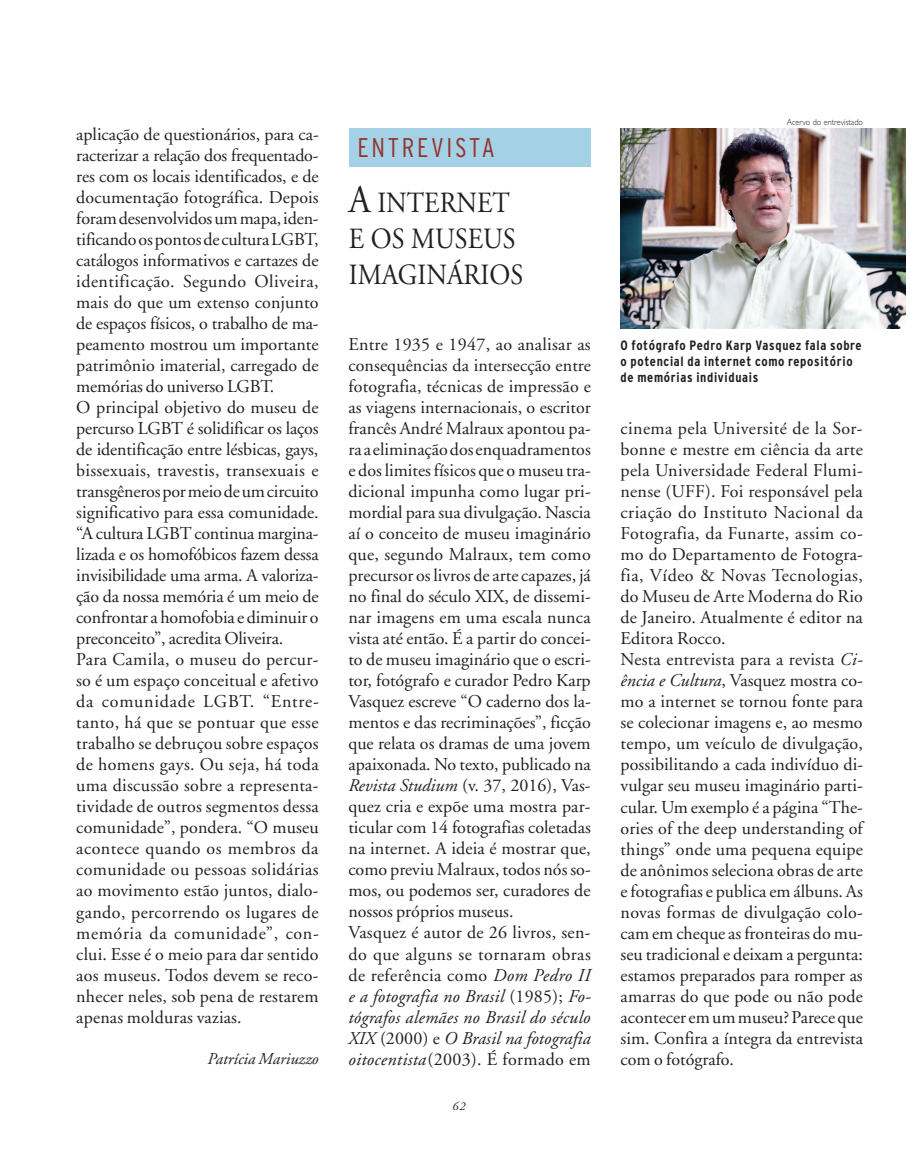
<style>
.page{position:relative;width:918px;height:1174px;background:#fff}
.page>*{position:absolute;margin:0;border:0;box-sizing:border-box;transform-origin:0 0}
.t1{font:29.25px/36px "Adobe Garamond";color:#231f20;scale:.9 1}
.t2{font:300 condensed 27px "Interstate";letter-spacing:.1em;color:#92342e}
.t3{font:18px/21px "Adobe Garamond";letter-spacing:.005em;color:#231f20}
.t4{font:italic 16.5px "Adobe Garamond";color:#231f20}
.t5{font:700 condensed 13.5px/16.2px "Interstate";letter-spacing:.05em;color:#231f20}
.t6{font:italic 12px "Adobe Garamond";color:#231f20}
.t7{font:300 9px "Gill Sans";color:#231f20;scale:.9 1}
.s1{font-size:39px}
.s2{font-style:italic}
</style>
<div class="page">
<img style="left:621px;top:128px;width:284px;height:201px">
<div style="left:349px;top:128px;width:242px;height:39px;background:#a5d1e6"></div>
<p class="t3" style="left:76px;top:124px;width:244px">aplicação de questionários, para ca&shy;racterizar a relação dos frequentado&shy;res com os locais identificados, e de documentação fotográfica. Depois foram desenvolvidos um mapa, iden&shy;tificando os pontos de cultura LGBT, catálogos informativos e cartazes de identificação. Segundo Oliveira, mais do que um extenso conjunto de espaços físicos, o trabalho de ma&shy;peamento mostrou um importante patrimônio imaterial, carregado de memórias do universo LGBT.<br>O principal objetivo do museu de percurso LGBT é solidificar os laços de identificação entre lésbicas, gays, bissexuais, travestis, transexuais e transgêneros por meio de um circuito significativo para essa comunidade. “A cultura LGBT continua margina&shy;lizada e os homofóbicos fazem dessa invisibilidade uma arma. A valoriza&shy;ção da nossa memória é um meio de confrontar a homofobia e diminuir o preconceito”, acredita Oliveira.<br>Para Camila, o museu do percur&shy;so é um espaço conceitual e afetivo da comunidade LGBT. “Entre&shy;tanto, há que se pontuar que esse trabalho se debruçou sobre espaços de homens gays. Ou seja, há toda uma discussão sobre a representa&shy;tividade de outros segmentos dessa comunidade”, pondera. “O museu acontece quando os membros da comunidade ou pessoas solidárias ao movimento estão juntos, dialo&shy;gando, percorrendo os lugares de memória da comunidade”, con&shy;clui. Esse é o meio para dar sentido aos museus. Todos devem se reco&shy;nhecer neles, sob pena de restarem apenas molduras vazias.</p>
<p class="t4" style="left:208px;top:1050px;width:113px">Patrícia Mariuzzo</p>
<h2 class="t2" style="left:357px;top:132px;width:139px">ENTREVISTA</h2>
<h1 class="t1" style="left:349px;top:186px;width:195px"><span class="s1">A</span> INTERNET<br>E OS MUSEUS<br>IMAGINÁRIOS</h1>
<p class="t3" style="left:348px;top:334px;width:244px">Entre 1935 e 1947, ao analisar as consequências da intersecção entre fotografia, técnicas de impressão e as viagens internacionais, o escritor francês André Malraux apontou pa&shy;ra a eliminação dos enquadramentos e dos limites físicos que o museu tra&shy;dicional impunha como lugar pri&shy;mordial para sua divulgação. Nascia aí o conceito de museu imaginário que, segundo Malraux, tem como precursor os livros de arte capazes, já no final do século XIX, de dissemi&shy;nar imagens em uma escala nunca vista até então. É a partir do concei&shy;to de museu imaginário que o escri&shy;tor, fotógrafo e curador Pedro Karp Vasquez escreve “O caderno dos la&shy;mentos e das recriminações”, ficção que relata os dramas de uma jovem apaixonada. No texto, publicado na <span class="s2">Revista Studium</span> (v. 37, 2016), Vas&shy;quez cria e expõe uma mostra par&shy;ticular com 14 fotografias coletadas na internet. A ideia é mostrar que, como previu Malraux, todos nós so&shy;mos, ou podemos ser, curadores de nossos próprios museus.<br>Vasquez é autor de 26 livros, sen&shy;do que alguns se tornaram obras de referência como <span class="s2">Dom Pedro II e a fotografia no Brasil</span> (1985); <span class="s2">Fo&shy;tógrafos alemães no Brasil do século XIX</span> (2000) e <span class="s2">O Brasil na fotografia oitocentista</span>(2003). É formado em</p>
<p class="t6" style="left:452px;top:1099px;width:15px">62</p>
<p class="t7" style="left:787px;top:117px;width:86px">Acervo do entrevistado</p>
<p class="t5" style="left:621px;top:337px;width:243px">O fotógrafo Pedro Karp Vasquez fala sobre o potencial da internet como repositório de memórias individuais</p>
<p class="t3" style="left:621px;top:418px;width:244px">cinema pela Université de la Sor&shy;bonne e mestre em ciência da arte pela Universidade Federal Flumi&shy;nense (UFF). Foi responsável pela criação do Instituto Nacional da<br>Fotografia, da Funarte, assim co&shy;mo do Departamento de Fotogra&shy;fia, Vídeo &amp; Novas Tecnologias, do Museu de Arte Moderna do Rio de Janeiro. Atualmente é editor na<br>Editora Rocco.<br>Nesta entrevista para a revista <span class="s2">Ci&shy;ência e Cultura</span>, Vasquez mostra co&shy;mo a internet se tornou fonte para se colecionar imagens e, ao mesmo tempo, um veículo de divulgação, possibilitando a cada indivíduo di&shy;vulgar seu museu imaginário parti&shy;cular. Um exemplo é a página “The&shy;ories of the deep understanding of things” onde uma pequena equipe de anônimos seleciona obras de arte e fotografias e publica em álbuns. As novas formas de divulgação colo&shy;cam em cheque as fronteiras do mu&shy;seu tradicional e deixam a pergunta: estamos preparados para romper as amarras do que pode ou não pode acontecer em um museu? Parece que sim. Confira a íntegra da entrevista com o fotógrafo.</p>
</div>
